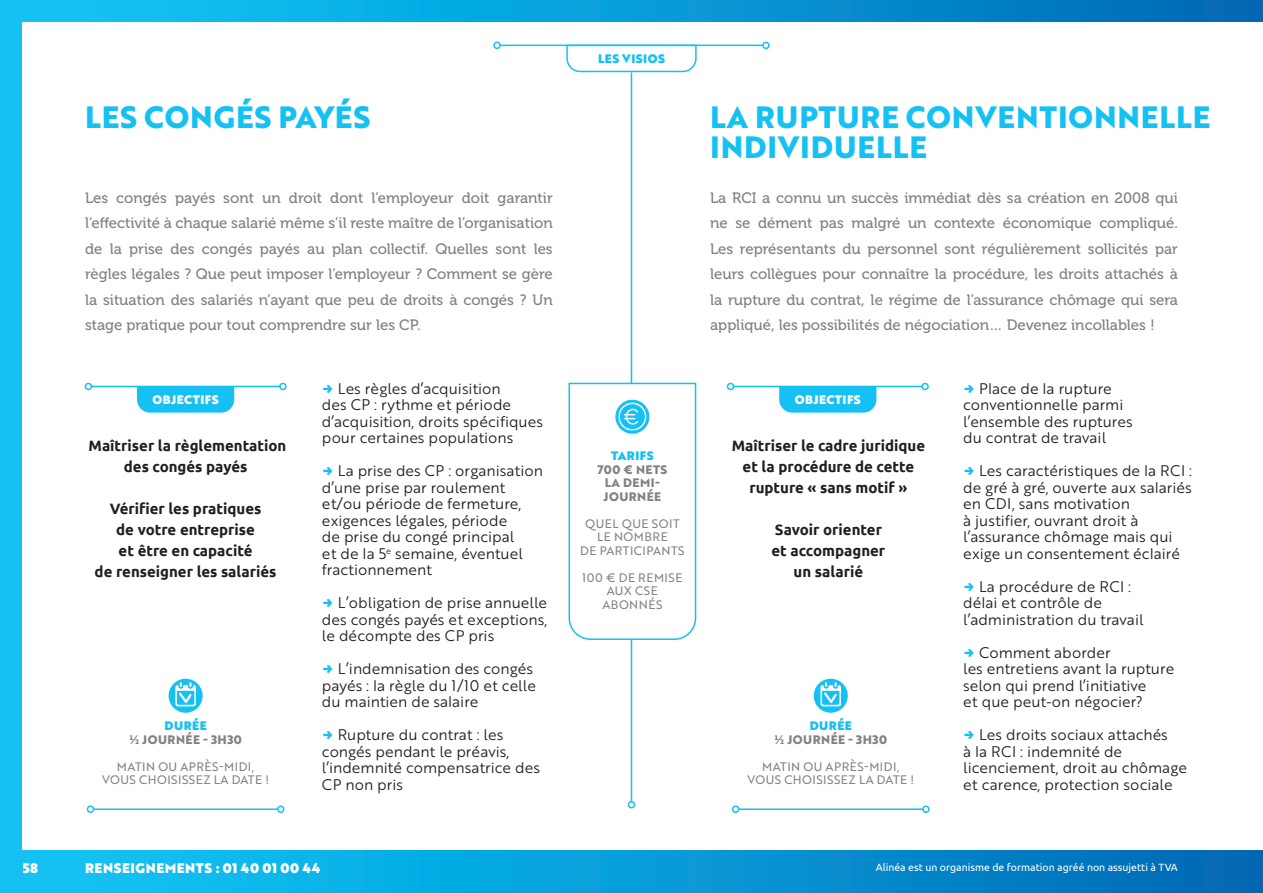
<style>
.page{position:relative;width:1263px;height:893px;background:#fff}
.page>*{position:absolute;margin:0;border:0;box-sizing:border-box;transform-origin:0 0}
.t1{font:700 30px/30px "Brother 1816 Extra";letter-spacing:.03em;color:#15c0f2}
.t2{font:15px/16.5px "Brother 1816 Book";color:#231f20}
.t3{font:15px/25.5px "Museo 500";color:#808285;text-align:justify}
.t4{font:700 15px/21px "Ubuntu";color:#231f20;text-align:center}
.t5{font:13.5px "Brother 1816 Black";letter-spacing:.04em;color:#fff}
.t6{font:12px/13.5px "Brother 1816 Regular";letter-spacing:.04em;color:#808285;text-align:center}
.t7{font:700 12px/13.5px "Brother 1816 Extra";letter-spacing:.04em;color:#808285;text-align:center}
.t8{font:12px "Brother 1816 Black";letter-spacing:.04em;color:#15c0f2}
.t9{font:12px "Brother 1816 Black";letter-spacing:.04em;color:#fff}
.t10{font:10.5px "Ubuntu";color:#fff}
</style>
<div class="page">
<hr style="left:631px;top:73px;width:1px;height:352px;background:#15c0f2">
<hr style="left:631px;top:639px;width:1px;height:163px;background:#15c0f2">
<div style="left:628px;top:801px;width:7px;height:7px;border:2px solid #15c0f2;border-radius:50%"></div>
<div style="left:21px;top:0;width:1242px;height:21px;background:linear-gradient(to right,#11c9f9,#006ab6)"></div>
<div style="left:21px;top:850px;width:1242px;height:43px;background:linear-gradient(to right,#11c9f9,#006ab6)"></div>
<div style="left:0;top:0;width:21px;height:893px;background:#15c0f2"></div>
<svg style="left:566px;top:44px;width:131px;height:29px"></svg>
<hr style="left:500px;top:45px;width:263px;height:1px;background:#15c0f2">
<div style="left:762px;top:42px;width:8px;height:7px;border:2px solid #15c0f2;border-radius:50%"></div>
<div style="left:493px;top:42px;width:8px;height:7px;border:2px solid #15c0f2;border-radius:50%"></div>
<div style="left:137px;top:387px;width:97px;height:26px;background:#15c0f2"></div>
<hr style="left:91px;top:386px;width:189px;height:1px;background:#15c0f2">
<div style="left:279px;top:383px;width:8px;height:7px;border:2px solid #15c0f2;border-radius:50%"></div>
<div style="left:85px;top:383px;width:7px;height:7px;border:2px solid #15c0f2;border-radius:50%"></div>
<svg style="left:779px;top:387px;width:97px;height:26px;background:#1fc2f2"></svg>
<hr style="left:733px;top:386px;width:189px;height:1px;background:#15c0f2">
<div style="left:921px;top:383px;width:8px;height:7px;border:2px solid #15c0f2;border-radius:50%"></div>
<div style="left:727px;top:383px;width:7px;height:7px;border:2px solid #15c0f2;border-radius:50%"></div>
<hr style="left:93px;top:808px;width:185px;height:2px;background:#15c0f2">
<div style="left:277px;top:805px;width:7px;height:8px;border:2px solid #15c0f2;border-radius:50%"></div>
<div style="left:87px;top:805px;width:7px;height:8px;border:2px solid #15c0f2;border-radius:50%"></div>
<div style="left:169px;top:679px;width:34px;height:34px;background:#15c0f2;border-radius:50%"></div>
<svg style="left:175px;top:681px;width:21px;height:25px"></svg>
<div style="left:814px;top:679px;width:34px;height:34px;background:#15c0f2;border-radius:50%"></div>
<svg style="left:820px;top:681px;width:21px;height:25px"></svg>
<hr style="left:739px;top:808px;width:184px;height:2px;background:#15c0f2">
<div style="left:922px;top:805px;width:8px;height:8px;border:2px solid #15c0f2;border-radius:50%"></div>
<div style="left:732px;top:805px;width:7px;height:8px;border:2px solid #15c0f2;border-radius:50%"></div>
<svg style="left:568px;top:382px;width:129px;height:259px"></svg>
<h1 class="t1" style="left:85px;top:101px;width:287px">LES CONGÉS PAYÉS</h1>
<p class="t3" style="left:85px;top:185px;width:469px">Les congés payés sont un droit dont l’employeur doit garantir l’effectivité à chaque salarié même s’il reste maître de l’organisation de la prise des congés payés au plan collectif. Quelles sont les règles légales ? Que peut imposer l’employeur ? Comment se gère la situation des salariés n’ayant que peu de droits à congés ? Un stage pratique pour tout comprendre sur les CP.</p>
<p class="t9" style="left:153px;top:390px;width:68px">OBJECTIFS</p>
<p class="t4" style="left:89px;top:435px;width:199px">Maîtriser la règlementation des congés payés</p>
<p class="t4" style="left:95px;top:498px;width:183px">Vérifier les pratiques<br>de votre entreprise<br>et être en capacité<br>de renseigner les salariés</p>
<p class="t8" style="left:165px;top:716px;width:44px">DURÉE</p>
<p class="t7" style="left:129px;top:732px;width:114px">½ JOURNÉE - 3H30</p>
<p class="t6" style="left:102px;top:759px;width:168px">MATIN OU APRÈS-MIDI,<br>VOUS CHOISISSEZ LA DATE !</p>
<p class="t2" style="left:322px;top:379px;width:223px;text-indent:16px">Les règles d’acquisition<br>des CP : rythme et période d’acquisition, droits spécifiques pour certaines populations</p>
<p class="t2" style="left:322px;top:462px;width:222px;text-indent:16px">La prise des CP : organisation d’une prise par roulement et/ou période de fermeture, exigences légales, période<br>de prise du congé principal<br>et de la 5<sup>e</sup> semaine, éventuel fractionnement</p>
<p class="t2" style="left:322px;top:594px;width:227px;text-align:justify;text-indent:16px">L’obligation de prise annuelle des congés payés et exceptions, le décompte des CP pris</p>
<p class="t2" style="left:322px;top:660px;width:215px;text-indent:16px">L’indemnisation des congés payés : la règle du 1/10 et celle du maintien de salaire</p>
<p class="t2" style="left:322px;top:726px;width:220px;text-indent:16px">Rupture du contrat : les congés pendant le préavis, l’indemnité compensatrice des<br>CP non pris</p>
<p class="t8" style="left:598px;top:49px;width:68px">LES VISIOS</p>
<p class="t8" style="left:611px;top:446px;width:44px">TARIFS</p>
<p class="t7" style="left:597px;top:462px;width:71px">700 € NETS<br>LA DEMI-<br>JOURNÉE</p>
<p class="t6" style="left:580px;top:516px;width:106px">QUEL QUE SOIT<br>LE NOMBRE<br>DE PARTICIPANTS</p>
<p class="t6" style="left:582px;top:570px;width:102px">100 € DE REMISE<br>AUX CSE<br>ABONNÉS</p>
<h1 class="t1" style="left:710px;top:101px;width:502px">LA RUPTURE CONVENTIONNELLE<br>INDIVIDUELLE</h1>
<p class="t3" style="left:710px;top:185px;width:469px">La RCI a connu un succès immédiat dès sa création en 2008 qui ne se dément pas malgré un contexte économique compliqué.<br>Les représentants du personnel sont régulièrement sollicités par leurs collègues pour connaître la procédure, les droits attachés à la rupture du contrat, le régime de l’assurance chômage qui sera appliqué, les possibilités de négociation… Devenez incollables !</p>
<p class="t9" style="left:795px;top:390px;width:68px">OBJECTIFS</p>
<p class="t2" style="left:963px;top:379px;width:171px;text-indent:16px">Place de la rupture conventionnelle parmi l’ensemble des ruptures du contrat de travail</p>
<p class="t2" style="left:963px;top:462px;width:230px;text-indent:16px">Les caractéristiques de la RCI : de gré à gré, ouverte aux salariés en CDI, sans motivation<br>à justifier, ouvrant droit à l’assurance chômage mais qui exige un consentement éclairé</p>
<p class="t2" style="left:963px;top:577px;width:182px;text-indent:16px">La procédure de RCI : délai et contrôle de l’administration du travail</p>
<p class="t2" style="left:963px;top:643px;width:213px;text-indent:16px">Comment aborder<br>les entretiens avant la rupture selon qui prend l’initiative<br>et que peut-on négocier?</p>
<p class="t2" style="left:963px;top:726px;width:225px;text-indent:16px">Les droits sociaux attachés<br>à la RCI : indemnité de licenciement, droit au chômage et carence, protection sociale</p>
<p class="t4" style="left:732px;top:435px;width:195px">Maîtriser le cadre juridique et la procédure de cette rupture « sans motif »</p>
<p class="t4" style="left:771px;top:519px;width:115px">Savoir orienter et accompagner un salarié</p>
<p class="t8" style="left:810px;top:716px;width:44px">DURÉE</p>
<p class="t7" style="left:774px;top:732px;width:114px">½ JOURNÉE - 3H30</p>
<p class="t6" style="left:747px;top:759px;width:168px">MATIN OU APRÈS-MIDI,<br>VOUS CHOISISSEZ LA DATE !</p>
<p class="t5" style="left:23px;top:858px;width:17px">58</p>
<p class="t5" style="left:85px;top:858px;width:237px">RENSEIGNEMENTS : 01 40 01 00 44</p>
<p class="t10" style="left:876px;top:861px;width:303px">Alinéa est un organisme de formation agréé non assujetti à TVA</p>
</div>
